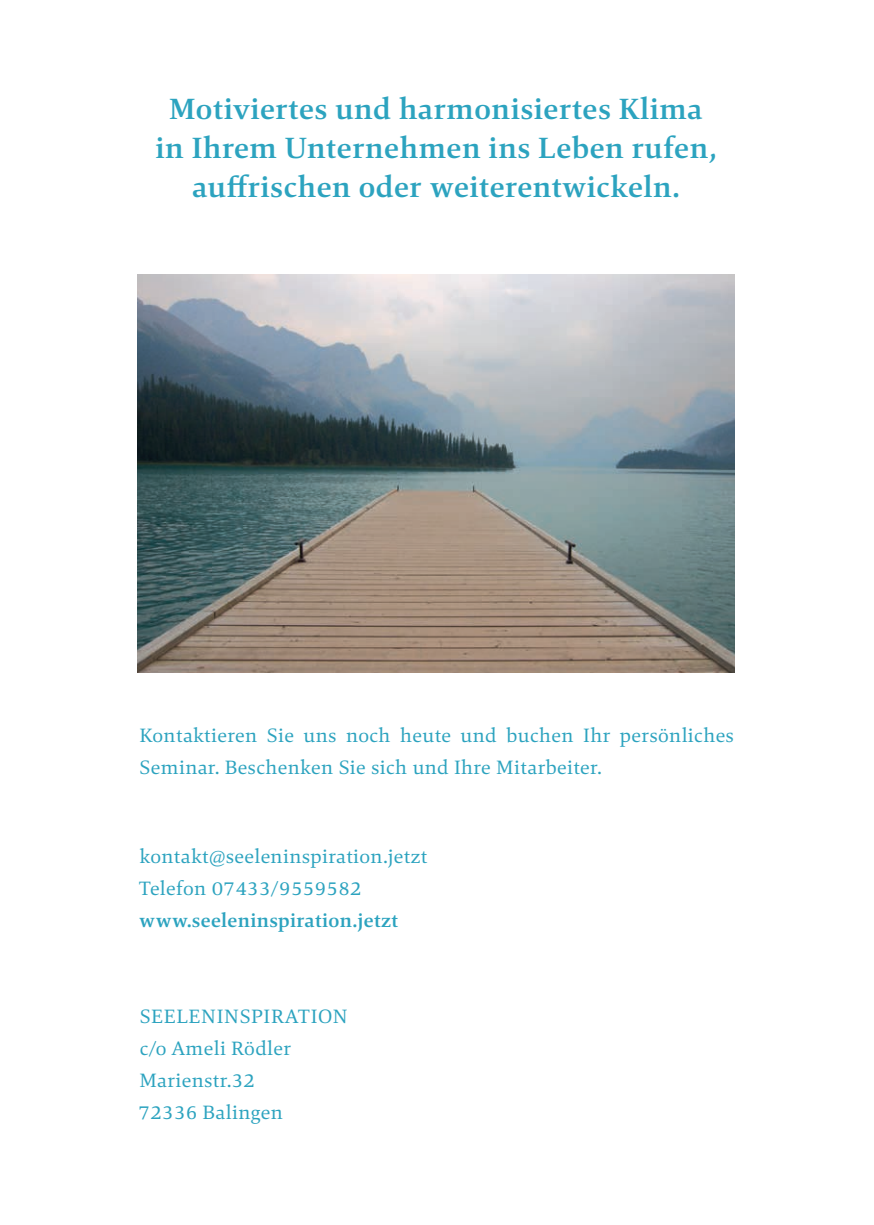
<style>
.page{position:relative;width:874px;height:1225px;background:#fff}
.page>*{position:absolute;margin:0;border:0;box-sizing:border-box;transform-origin:0 0}
.t1{font:700 30.4px/39px "Mangan";letter-spacing:.015em;color:#2ca3bf;text-align:center}
.t2{font:20px/32px "Mangan";letter-spacing:.015em;color:#2ca3bf}
.t3{font:700 20px "Mangan";letter-spacing:.015em;color:#2ca3bf}
</style>
<div class="page">
<img style="left:137px;top:274px;width:597px;height:398px">
<h1 class="t1" style="left:155px;top:89px;width:561px">Motiviertes und harmonisiertes Klima in Ihrem Unternehmen ins Leben rufen, auffrischen oder weiterentwickeln.</h1>
<p class="t2" style="left:139px;top:719px;width:596px">Kontaktieren Sie uns noch heute und buchen Ihr persönliches<br>Seminar. Beschenken Sie sich und Ihre Mitarbeiter.</p>
<p class="t2" style="left:138px;top:840px;width:290px">kontakt@seeleninspiration.jetzt<br>Telefon 07433/9559582</p>
<p class="t3" style="left:139px;top:907px;width:260px">www.seeleninspiration.jetzt</p>
<p class="t2" style="left:138px;top:1000px;width:210px">SEELENINSPIRATION c/o Ameli Rödler<br>Marienstr.32<br>72336 Balingen</p>
</div>
